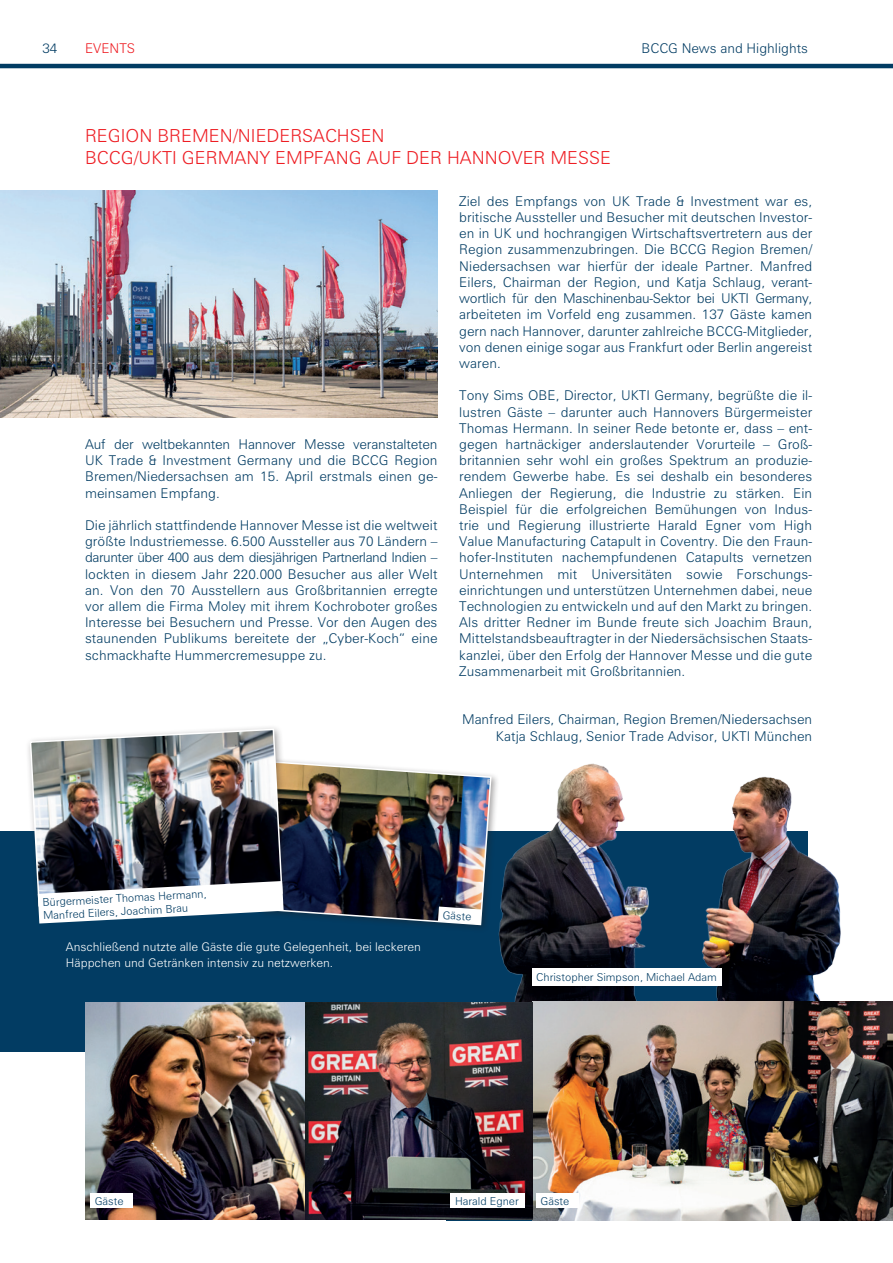
<style>
.page{position:relative;width:893px;height:1263px;background:#fff}
.page>*{position:absolute;margin:0;border:0;box-sizing:border-box;transform-origin:0 0}
.t1{font:18px/21.6px "Univers Light PL";color:#ee1d23}
.t2{font:13.5px/16.2px "Univers Light PL";letter-spacing:.005em;color:#023c63;text-align:justify}
.t3{font:13.5px "Univers Light PL";color:#ee1d23}
.t4{font:12px/16.2px "Univers Light PL";color:#fff}
.t5{font:10.95px/13.2px "Univers Light PL";color:#023c63}
</style>
<div class="page">
<hr style="left:0;top:64px;width:893px;height:4px;background:#023c63">
<img style="left:0;top:190px;width:438px;height:227px">
<div style="left:0;top:830px;width:808px;height:221px;background:#023c63"></div>
<img style="left:498px;top:763px;width:343px;height:238px">
<img style="left:514px;top:1001px;width:379px;height:219px">
<img style="left:304px;top:1002px;width:228px;height:218px">
<img style="left:85px;top:1002px;width:219px;height:218px">
<div style="left:451px;top:1193px;width:74px;height:15px;background:#fff"></div>
<div style="left:91px;top:1193px;width:42px;height:15px;background:#fff"></div>
<div style="left:536px;top:1193px;width:43px;height:15px;background:#fff"></div>
<div style="left:257px;top:757px;width:242px;height:176px;background:#231f20;opacity:.4"></div>
<div style="left:25px;top:724px;width:267px;height:192px;background:#231f20;opacity:.4"></div>
<div style="left:532px;top:968px;width:189px;height:17px;background:#fff"></div>
<img style="left:31px;top:729px;width:461px;height:197px">
<p class="t2" style="left:43px;top:40px;width:16px">34</p>
<p class="t3" style="left:85px;top:40px;width:51px">EVENTS</p>
<p class="t2" style="left:642px;top:40px;width:168px">BCCG News and Highlights</p>
<h1 class="t1" style="left:85px;top:125px;width:527px">REGION BREMEN/NIEDERSACHSEN<br>BCCG/UKTI GERMANY EMPFANG AUF DER HANNOVER MESSE</h1>
<p class="t2" style="left:85px;top:436px;width:354px">Auf der weltbekannten Hannover Messe veranstalteten UK Trade &amp; Investment Germany und die BCCG Region Bremen/Niedersachsen am 15. April erstmals einen ge&shy;meinsamen Empfang.</p>
<p class="t2" style="left:85px;top:517px;width:354px">Die jährlich stattfindende Hannover Messe ist die weltweit größte Industriemesse. 6.500 Aussteller aus 70 Ländern – darunter über 400 aus dem diesjährigen Partnerland Indien – lockten in diesem Jahr 220.000 Besucher aus aller Welt an. Von den 70 Ausstellern aus Großbritannien erregte vor allem die Firma Moley mit ihrem Kochroboter großes Interesse bei Besuchern und Presse. Vor den Augen des staunenden Publikums bereitete der „Cyber-Koch“ eine schmackhafte Hummercremesuppe zu.</p>
<p class="t2" style="left:459px;top:193px;width:354px">Ziel des Empfangs von UK Trade &amp; Investment war es, britische Aussteller und Besucher mit deutschen Investor&shy;en in UK und hochrangigen Wirtschaftsvertretern aus der Region zusammenzubringen. Die BCCG Region Bremen/ Niedersachsen war hierfür der ideale Partner. Manfred Eilers, Chairman der Region, und Katja Schlaug, verant&shy;wortlich für den Maschinenbau-Sektor bei UKTI Germany, arbeiteten im Vorfeld eng zusammen. 137 Gäste kamen gern nach Hannover, darunter zahlreiche BCCG-Mitglieder, von denen einige sogar aus Frankfurt oder Berlin angereist waren.</p>
<p class="t2" style="left:459px;top:387px;width:354px">Tony Sims OBE, Director, UKTI Germany, begrüßte die il&shy;lustren Gäste – darunter auch Hannovers Bürgermeister Thomas Hermann. In seiner Rede betonte er, dass – ent&shy;gegen hartnäckiger anderslautender Vorurteile – Groß&shy;britannien sehr wohl ein großes Spektrum an produzie&shy;rendem Gewerbe habe. Es sei deshalb ein besonderes Anliegen der Regierung, die Industrie zu stärken. Ein Beispiel für die erfolgreichen Bemühungen von Indus&shy;trie und Regierung illustrierte Harald Egner vom High Value Manufacturing Catapult in Coventry. Die den Fraun&shy;hofer-Instituten nachempfundenen Catapults vernetzen Unternehmen mit Universitäten sowie Forschungs&shy;einrichtungen und unterstützen Unternehmen dabei, neue Technologien zu entwickeln und auf den Markt zu bringen.<br>Als dritter Redner im Bunde freute sich Joachim Braun, Mittelstandsbeauftragter in der Niedersächsischen Staats&shy;kanzlei, über den Erfolg der Hannover Messe und die gute Zusammenarbeit mit Großbritannien.</p>
<p class="t2" style="left:462px;top:711px;width:352px;text-align:right">Manfred Eilers, Chairman, Region Bremen/Niedersachsen<br>Katja Schlaug, Senior Trade Advisor, UKTI München</p>
<p class="t5" style="left:42px;top:896px;width:166px;rotate:-3deg">Bürgermeister Thomas Hermann,<br>Manfred Eilers, Joachim Brau</p>
<p class="t4" style="left:66px;top:939px;width:356px">Anschließend nutzte alle Gäste die gute Gelegenheit, bei leckeren<br>Häppchen und Getränken intensiv zu netzwerken.</p>
<p class="t5" style="left:443px;top:908px;width:30px;rotate:4deg">Gäste</p>
<p class="t5" style="left:536px;top:970px;width:182px">Christopher Simpson, Michael Adam</p>
<p class="t5" style="left:95px;top:1194px;width:30px">Gäste</p>
<p class="t5" style="left:455px;top:1194px;width:65px">Harald Egner</p>
<p class="t5" style="left:540px;top:1194px;width:30px">Gäste</p>
</div>
